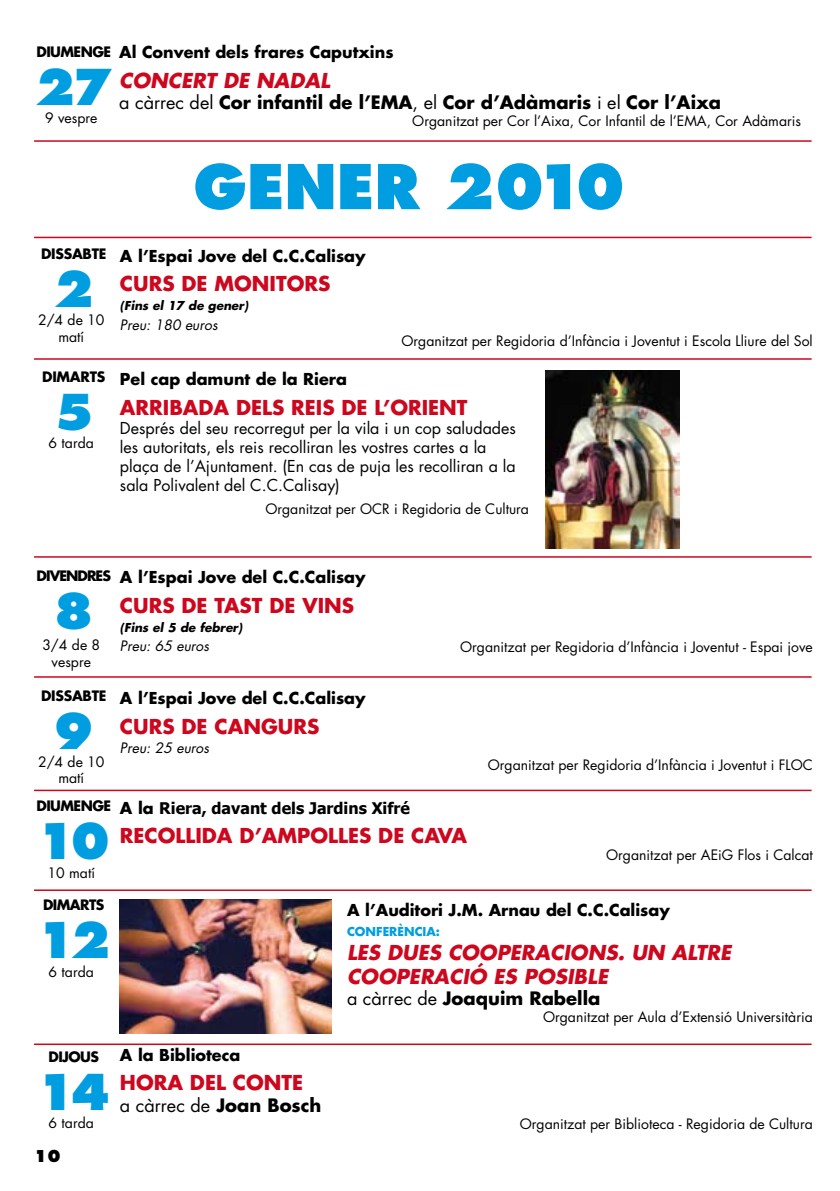
<style>
.page{position:relative;width:840px;height:1191px;background:#fff}
.page>*{position:absolute;margin:0;border:0;box-sizing:border-box;transform-origin:0 0}
.t1{font:800 60px "Futura";color:#009ee0}
.t2{font:800 48px "Futura";letter-spacing:-.13em;color:#009ee0}
.t3{font:700 20px "Futura";color:#cd071e}
.t4{font:italic 700 20px/24px "Futura";color:#cd071e}
.t5{font:700 18px "Futura";color:#000}
.t6{font:18px "Futura";color:#000}
.t7{font:700 16px "Futura";color:#000}
.t8{font:16px/19.2px "Futura";color:#000}
.t9{font:700 16px "Tahoma";color:#000}
.t10{font:800 16px "Futura";color:#000}
.t11{font:14px/16.8px "Futura";color:#000;text-align:center}
.t12{font:700 14px "Futura";letter-spacing:-.04em;color:#000}
.t13{font:italic 14px "Futura";color:#000}
.t14{font:700 14px "Futura";letter-spacing:-.07em;color:#000}
.t15{font:700 14px "Futura";letter-spacing:-.02em;color:#000}
.t16{font:italic 700 12px "Futura";color:#000}
.t17{font:700 12px "Futura";color:#009ee0}
.s1{font-weight:400}
.s2{font-family:"Futura"}
.s3{font-weight:700}
</style>
<div class="page">
<hr style="left:34px;top:237px;width:777px;height:1px;background:#cd071e">
<hr style="left:34px;top:358px;width:777px;height:2px;background:#cd071e">
<hr style="left:34px;top:556px;width:777px;height:1px;background:#cd071e">
<hr style="left:34px;top:676px;width:777px;height:1px;background:#cd071e">
<hr style="left:34px;top:789px;width:777px;height:2px;background:#cd071e">
<hr style="left:34px;top:889px;width:777px;height:2px;background:#cd071e">
<hr style="left:34px;top:1043px;width:777px;height:2px;background:#cd071e">
<hr style="left:34px;top:140px;width:777px;height:2px;background:#cd071e">
<img style="left:545px;top:370px;width:134px;height:178px">
<img style="left:119px;top:899px;width:212px;height:134px">
<p class="t7" style="left:119px;top:41px;width:276px">Al Convent dels frares Caputxins</p>
<h3 class="t4" style="left:119px;top:68px;width:208px">CONCERT DE NADAL</h3>
<p class="t5" style="left:119px;top:90px;width:603px"><span class="s1">a càrrec del</span> Cor infantil de l’EMA<span class="s1">, el</span> Cor d’Adàmaris <span class="s1">i el</span> Cor l’Aixa</p>
<p class="t11" style="left:412px;top:113px;width:390px">Organitzat per Cor l’Aixa, Cor Infantil de l’EMA, Cor Adàmaris</p>
<p class="t12" style="left:36px;top:42px;width:76px">diUMENGE</p>
<h2 class="t2" style="left:35px;top:57px;width:78px">27</h2>
<p class="t11" style="left:45px;top:109px;width:54px">9 vespre</p>
<p class="t12" style="left:41px;top:244px;width:67px">diSSABTE</p>
<h2 class="t2" style="left:54px;top:260px;width:41px">2</h2>
<p class="t11" style="left:38px;top:311px;width:68px">2/4 de 10 matí</p>
<p class="t15" style="left:42px;top:367px;width:64px">diMARTS</p>
<h2 class="t2" style="left:54px;top:382px;width:41px">5</h2>
<p class="t11" style="left:49px;top:434px;width:47px">6 tarda</p>
<h1 class="t1" style="left:193px;top:150px;width:433px">GENER 2010</h1>
<p class="t7" style="left:120px;top:244px;width:247px">A l’Espai Jove del C.C.Calisay</p>
<h3 class="t3" style="left:120px;top:270px;width:114px">Curs de mon</h3>
<h3 class="t3" style="left:269px;top:270px;width:22px">itor</h3>
<h3 class="t3" style="left:318px;top:270px;width:14px">s</h3>
<p class="t16" style="left:120px;top:298px;width:130px">(FINS EL 17 DE GENER)</p>
<p class="t13" style="left:120px;top:315px;width:99px">Preu: 180 euros</p>
<p class="t11" style="left:401px;top:333px;width:412px">Organitzat per Regidoria d’Infància i Joventut i Escola Lliure del Sol</p>
<p class="t7" style="left:120px;top:368px;width:228px">Pel cap damunt de la Riera</p>
<h3 class="t3" style="left:120px;top:393px;width:322px">Arribada dels Reis de l’Orient</h3>
<p class="t8" style="left:120px;top:418px;width:397px">Després del seu recorregut per la vila i un cop saludades les autoritats, els reis recolliran les vostres cartes a la plaça de l’Ajuntament. (En cas de puja les recolliran a la sala Polivalent del C.C.Calisay)</p>
<p class="t11" style="left:265px;top:500px;width:265px">Organitzat per OCR i Regidoria de Cultura</p>
<p class="t14" style="left:37px;top:566px;width:75px">diVENDRES</p>
<h2 class="t2" style="left:54px;top:582px;width:41px">8</h2>
<p class="t11" style="left:42px;top:636px;width:59px">3/4 de 8 vespre</p>
<p class="t12" style="left:41px;top:686px;width:67px">diSSABTE</p>
<h2 class="t2" style="left:54px;top:701px;width:41px">9</h2>
<p class="t11" style="left:38px;top:753px;width:68px">2/4 de 10 matí</p>
<p class="t12" style="left:36px;top:795px;width:76px">diUMENGE</p>
<h2 class="t2" style="left:37px;top:811px;width:75px">10</h2>
<p class="t11" style="left:48px;top:864px;width:49px">10 matí</p>
<p class="t12" style="left:43px;top:895px;width:62px">diMARTS</p>
<h2 class="t2" style="left:37px;top:911px;width:75px">12</h2>
<p class="t11" style="left:49px;top:962px;width:47px">6 tarda</p>
<p class="t12" style="left:48px;top:1046px;width:51px">diJOUS</p>
<h2 class="t2" style="left:37px;top:1062px;width:75px">14</h2>
<p class="t11" style="left:49px;top:1114px;width:47px">6 tarda</p>
<p class="t10" style="left:34px;top:1146px;width:28px">10</p>
<p class="t7" style="left:120px;top:565px;width:247px">A l’Espai Jove del C.C.Calisay</p>
<h3 class="t3" style="left:120px;top:591px;width:235px">Curs de tast de vins</h3>
<p class="t16" style="left:120px;top:619px;width:124px">(FINS EL 5 DE FEBRER)</p>
<p class="t13" style="left:120px;top:636px;width:90px">Preu: 65 euros</p>
<p class="t11" style="left:460px;top:638px;width:354px">Organitzat per Regidoria d’Infància i Joventut - Espai jove</p>
<p class="t7" style="left:120px;top:687px;width:247px">A l’Espai Jove del C.C.Calisay</p>
<h3 class="t3" style="left:120px;top:712px;width:125px">Curs de Cangur</h3>
<h3 class="t3" style="left:307px;top:712px;width:14px">s</h3>
<p class="t13" style="left:120px;top:738px;width:90px">Preu: 25 euros</p>
<p class="t11" style="left:487px;top:756px;width:326px">Organitzat per Regidoria d’Infància i Joventut i FLOC</p>
<p class="t9" style="left:120px;top:797px;width:291px"><span class="s2">A la</span> Riera, davant dels Jardins Xifré</p>
<h3 class="t3" style="left:120px;top:822px;width:27px">Recoll</h3>
<h3 class="t3" style="left:195px;top:822px;width:82px">ida d’ampolle</h3>
<h3 class="t3" style="left:359px;top:822px;width:67px">s de cava</h3>
<p class="t11" style="left:605px;top:846px;width:208px">Organitzat per AEiG Flos i Calcat</p>
<p class="t7" style="left:347px;top:898px;width:325px">A l’Auditori J.M. Arnau del C.C.Calisay</p>
<p class="t17" style="left:347px;top:923px;width:94px">Con ferència:</p>
<h3 class="t4" style="left:347px;top:939px;width:385px">LES DUES COOPERACIONS. UN ALTRE<br>COOPERACIÓ ES POSIBL E</h3>
<p class="t5" style="left:347px;top:986px;width:255px"><span class="s1">a càrrec de</span> Joaquim Rabella</p>
<p class="t11" style="left:542px;top:1008px;width:271px">Organitzat per Aula d’Extensió Universitària</p>
<p class="t7" style="left:120px;top:1043px;width:122px">A la Biblioteca</p>
<h3 class="t3" style="left:120px;top:1068px;width:33px">Hora</h3>
<h3 class="t3" style="left:190px;top:1068px;width:58px">del conte</h3>
<p class="t6" style="left:120px;top:1092px;width:203px">a càrrec de <span class="s3">Joan Bosch</span></p>
<p class="t11" style="left:519px;top:1115px;width:294px">Organitzat per Biblioteca - Regidoria de Cultura</p>
</div>
